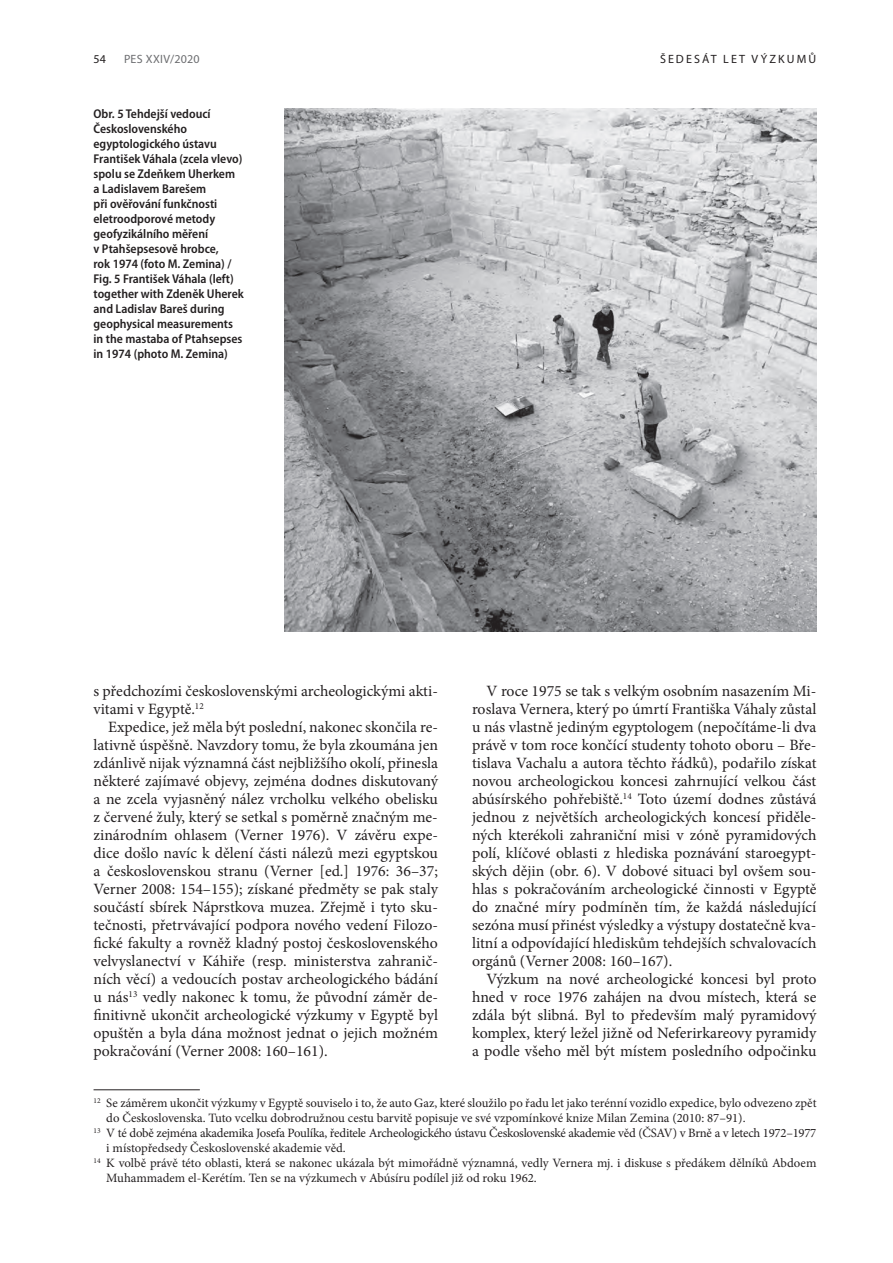
<style>
.page{position:relative;width:893px;height:1263px;background:#fff}
.page>*{position:absolute;margin:0;border:0;box-sizing:border-box;transform-origin:0 0}
.t1{font:15.75px/18px "Minion Pro";color:#231f20;text-align:justify}
.t2{font:12.75px "Minion Pro";letter-spacing:-.005em;color:#231f20}
.t3{font:600 semi-condensed 12.75px/15px "Myriad Pro";color:#231f20}
.t4{font:12px "Myriad Pro";letter-spacing:.18em;color:#231f20}
.t5{font:12px "Myriad Pro";letter-spacing:.02em;color:#6c6d70}
</style>
<div class="page">
<hr style="left:94px;top:1089px;width:106px;height:1px;background:#231f20">
<img style="left:285px;top:108px;width:531px;height:523px">
<p class="t4" style="left:94px;top:52px;width:14px">54</p>
<p class="t5" style="left:124px;top:52px;width:77px">PES XXIV/2020</p>
<p class="t4" style="left:660px;top:52px;width:18px">ŠEDESÁT</p>
<p class="t4" style="left:723px;top:52px;width:9px">LET</p>
<p class="t4" style="left:752px;top:52px;width:21px">VÝZKUM</p>
<p class="t4" style="left:809px;top:52px;width:9px">Ů</p>
<p class="t3" style="left:94px;top:106px;width:152px">Obr. 5 Tehdejší vedoucí<br>Československého egyptologického ústavu<br>František Váhala (zcela vlevo) spolu se Zdeňkem Uherkem a Ladislavem Barešem<br>při ověřování funkčnosti eletroodporové metody geofyzikálního měření<br>v Ptahšepsesově hrobce,<br>rok 1974 (foto M. Zemina) /<br>Fig. 5 František Váhala (left) together with Zdeněk Uherek and Ladislav Bareš during geophysical measurements in the mastaba of Ptahsepses in 1974 (photo M. Zemina)</p>
<p class="t1" style="left:94px;top:682px;width:346px">s předchozími československými archeologickými akti&shy;vitami v Egyptě.<sup>12</sup></p>
<p class="t1" style="left:94px;top:718px;width:346px;text-indent:14px">Expedice, jež měla být poslední, nakonec skončila re&shy;lativně úspěšně. Navzdory tomu, že byla zkoumána jen zdánlivě nijak významná část nejbližšího okolí, přinesla některé zajímavé objevy, zejména dodnes diskutovaný a ne zcela vyjasněný nález vrcholku velkého obelisku z červené žuly, který se setkal s poměrně značným me&shy;zinárodním ohlasem (Verner 1976). V závěru expe&shy;dice došlo navíc k dělení části nálezů mezi egyptskou a československou stranu (Verner [ed.] 1976: 36–37; Verner 2008: 154–155); získané předměty se pak staly součástí sbírek Náprstkova muzea. Zřejmě i tyto sku&shy;tečnosti, přetrvávající podpora nového vedení Filozo&shy;fické fakulty a rovněž kladný postoj československého velvyslanectví v Káhiře (resp. ministerstva zahranič&shy;ních věcí) a vedoucích postav archeologického bádání u nás<sup>13</sup> vedly nakonec k tomu, že původní záměr de&shy;finitivně ukončit archeologické výzkumy v Egyptě byl opuštěn a byla dána možnost jednat o jejich možném pokračování (Verner 2008: 160–161).</p>
<p class="t1" style="left:472px;top:682px;width:346px;text-indent:14px">V roce 1975 se tak s velkým osobním nasazením Mi&shy;roslava Vernera, který po úmrtí Františka Váhaly zůstal u nás vlastně jediným egyptologem (nepočítáme-li dva právě v tom roce končící studenty tohoto oboru – Bře&shy;tislava Vachalu a autora těchto řádků), podařilo získat novou archeologickou koncesi zahrnující velkou část abúsírského pohřebiště.<sup>14</sup> Toto území dodnes zůstává jednou z největších archeologických koncesí přiděle&shy;ných kterékoli zahraniční misi v zóně pyramidových polí, klíčové oblasti z hlediska poznávání staroegypt&shy;ských dějin (obr. 6). V dobové situaci byl ovšem sou&shy;hlas s pokračováním archeologické činnosti v Egyptě do značné míry podmíněn tím, že každá následující sezóna musí přinést výsledky a výstupy dostatečně kva&shy;litní a odpovídající hlediskům tehdejších schvalovacích orgánů (Verner 2008: 160–167).</p>
<p class="t1" style="left:472px;top:970px;width:346px;text-indent:14px">Výzkum na nové archeologické koncesi byl proto hned v roce 1976 zahájen na dvou místech, která se zdála být slibná. Byl to především malý pyramidový komplex, který ležel jižně od Neferirkareovy pyramidy a podle všeho měl být místem posledního odpočinku</p>
<p class="t2" style="left:94px;top:1094px;width:724px"><sup>12</sup> Se záměrem ukončit výzkumy v Egyptě souviselo i to, že auto Gaz, které sloužilo po řadu let jako terénní vozidlo expedice, bylo odvezeno zpět</p>
<p class="t2" style="left:106px;top:1109px;width:641px">do Československa. Tuto vcelku dobrodružnou cestu barvitě popisuje ve své vzpomínkové knize Milan Zemina (2010: 87–91).</p>
<p class="t2" style="left:94px;top:1124px;width:724px"><sup>13</sup> V té době zejména akademika Josefa Poulíka, ředitele Archeologického ústavu Československé akademie věd (ČSAV) v Brně a v letech 1972–1977</p>
<p class="t2" style="left:106px;top:1139px;width:241px">i místopředsedy Československé akademie věd.</p>
<p class="t2" style="left:94px;top:1154px;width:724px"><sup>14</sup> K volbě právě této oblasti, která se nakonec ukázala být mimořádně významná, vedly Vernera mj. i diskuse s předákem dělníků Abdoem</p>
<p class="t2" style="left:106px;top:1169px;width:432px">Muhammadem el-Kerétím. Ten se na výzkumech v Abúsíru podílel již od roku 1962.</p>
</div>
